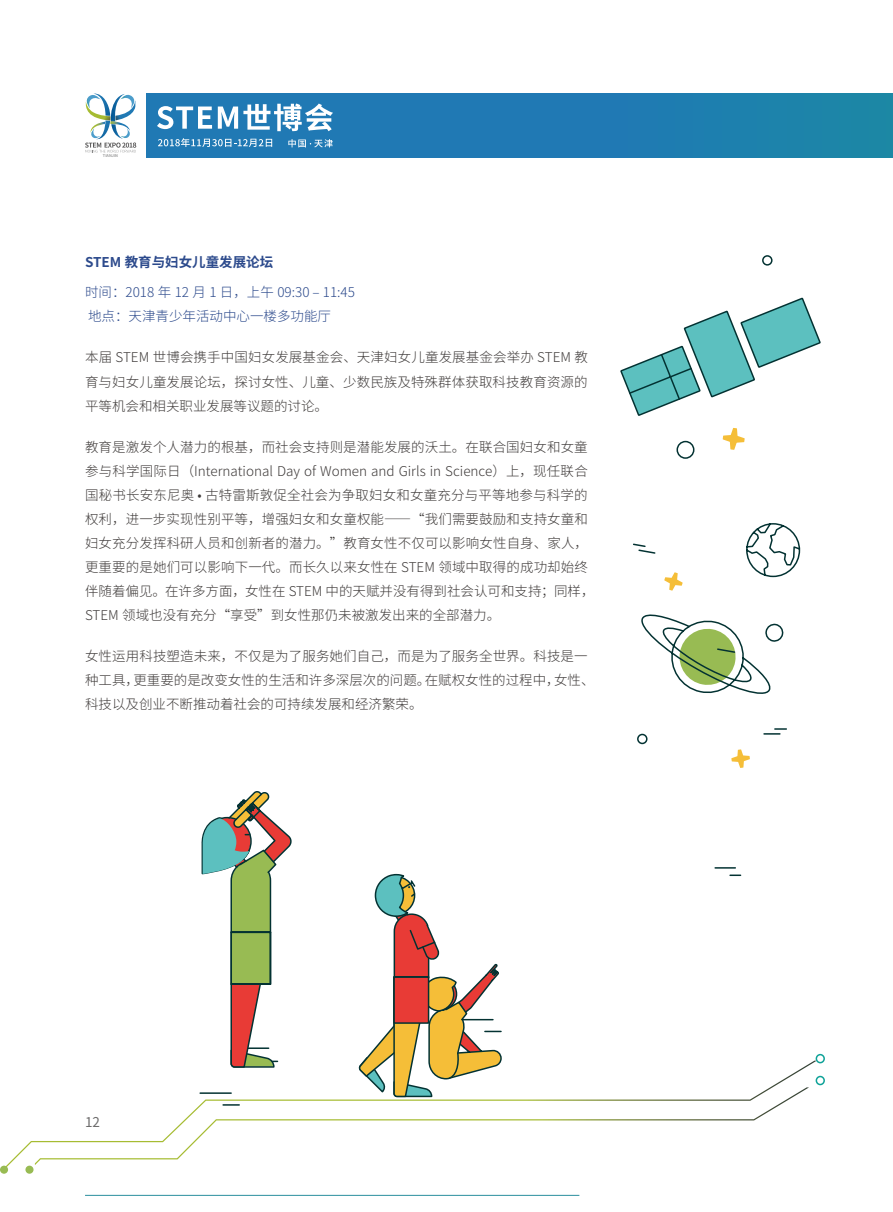
<style>
.page{position:relative;width:893px;height:1212px;background:#fff}
.page>*{position:absolute;margin:0;border:0;box-sizing:border-box;transform-origin:0 0}
.t1{font:300 13.5px/24px "Source Han Sans CN";letter-spacing:.005em;color:#3e3a39}
.t2{font:300 13.5px/24px "Source Han Sans CN";color:#2c4a8c}
.t3{font:700 13.5px "Source Han Sans CN";color:#2c4a8c}
.t4{font:13.5px "Source Han Sans CN";color:#6d6c6c}
.t5{font:500 3.9px "Source Han Sans CN";color:#898989}
</style>
<div class="page">
<div style="left:146px;top:94px;width:747px;height:63px;background:linear-gradient(to right,#2175b8,#1d82ab)"></div>
<svg style="left:157px;top:106px;width:55px;height:23px"></svg>
<svg style="left:218px;top:103px;width:115px;height:28px"></svg>
<svg style="left:288px;top:139px;width:45px;height:8px"></svg>
<svg style="left:158px;top:138px;width:114px;height:9px"></svg>
<svg style="left:85px;top:94px;width:52px;height:59px"></svg>
<hr style="left:85px;top:1195px;width:494px;height:1px;background:#2a8f9d">
<svg style="left:620px;top:297px;width:201px;height:119px"></svg>
<svg style="left:723px;top:428px;width:22px;height:22px"></svg>
<svg style="left:664px;top:572px;width:19px;height:19px"></svg>
<svg style="left:633px;top:543px;width:23px;height:11px"></svg>
<svg style="left:731px;top:749px;width:19px;height:19px"></svg>
<svg style="left:764px;top:728px;width:22px;height:7px"></svg>
<hr style="left:715px;top:867px;width:20px;height:2px;background:#033232">
<svg style="left:730px;top:874px;width:11px;height:2px"></svg>
<div style="left:637px;top:734px;width:10px;height:10px;border:2px solid #033232;border-radius:50%"></div>
<div style="left:762px;top:255px;width:10px;height:11px;border:2px solid #033232;border-radius:50%"></div>
<svg style="left:641px;top:614px;width:143px;height:80px"></svg>
<div style="left:676px;top:441px;width:18px;height:18px;border:2px solid #033232;border-radius:50%"></div>
<svg style="left:746px;top:523px;width:55px;height:55px"></svg>
<svg style="left:35px;top:1087px;width:774px;height:78px"></svg>
<div style="left:0;top:1165px;width:8px;height:9px;background:#98bb53;border-radius:50%"></div>
<svg style="left:25px;top:1165px;width:9px;height:9px"></svg>
<svg style="left:815px;top:1053px;width:10px;height:33px"></svg>
<svg style="left:199px;top:838px;width:303px;height:268px"></svg>
<svg style="left:202px;top:791px;width:90px;height:278px"></svg>
<p class="t5" style="left:103px;top:153px;width:17px">TIANJIN</p>
<p class="t3" style="left:85px;top:254px;width:190px">STEM 教育与妇女儿童发展论坛</p>
<p class="t2" style="left:85px;top:280px;width:272px">时间：2018 年 12 月 1 日，上午 09:30 – 11:45地点：天津青少年活动中心一楼多功能厅</p>
<p class="t1" style="left:85px;top:346px;width:504px;text-align:justify">本届 STEM 世博会携手中国妇女发展基金会、天津妇女儿童发展基金会举办 STEM 教育与妇女儿童发展论坛，探讨女性、儿童、少数民族及特殊群体获取科技教育资源的平等机会和相关职业发展等议题的讨论。</p>
<p class="t1" style="left:85px;top:435px;width:511px">教育是激发个人潜力的根基，而社会支持则是潜能发展的沃土。在联合国妇女和女童参与科学国际日（International Day of Women and Girls in Science）上，现任联合国秘书长安东尼奥 • 古特雷斯敦促全社会为争取妇女和女童充分与平等地参与科学的权利，进一步实现性别平等，增强妇女和女童权能——“我们需要鼓励和支持女童和妇女充分发挥科研人员和创新者的潜力。”教育女性不仅可以影响女性自身、家人，更重要的是她们可以影响下一代。而长久以来女性在 STEM 领域中取得的成功却始终伴随着偏见。在许多方面，女性在 STEM 中的天赋并没有得到社会认可和支持；同样，STEM 领域也没有充分“享受”到女性那仍未被激发出来的全部潜力。</p>
<p class="t1" style="left:85px;top:644px;width:511px">女性运用科技塑造未来，不仅是为了服务她们自己，而是为了服务全世界。科技是一种工具，更重要的是改变女性的生活和许多深层次的问题。在赋权女性的过程中，女性、科技以及创业不断推动着社会的可持续发展和经济繁荣。</p>
<p class="t4" style="left:85px;top:1114px;width:16px">12</p>
</div>
